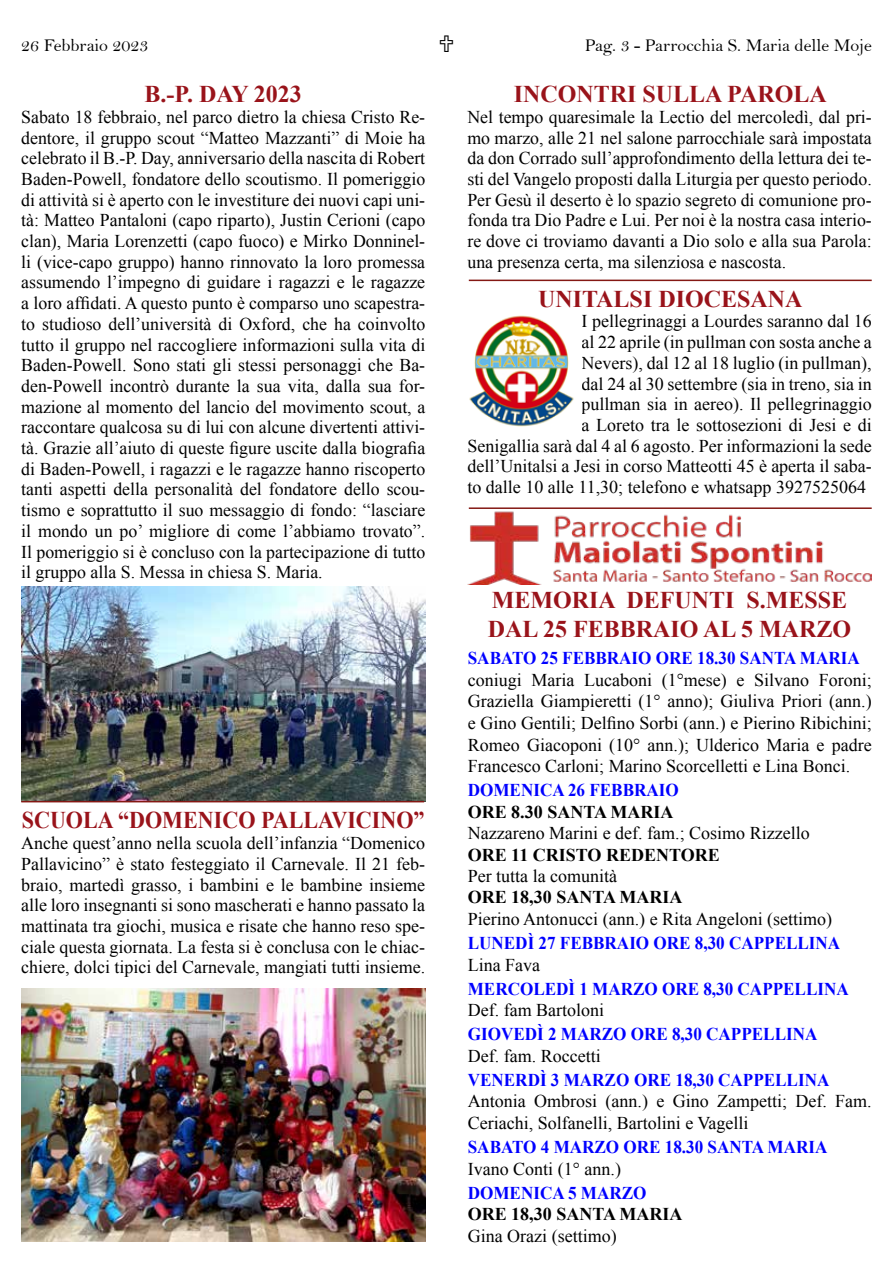
<style>
.page{position:relative;width:893px;height:1263px;background:#fff}
.page>*{position:absolute;margin:0;border:0;box-sizing:border-box;transform-origin:0 0}
.t1{font:700 24px/28.8px "Times New Roman";color:#99131a}
.t2{font:700 24px "Times New Roman";color:#99131a;scale:.92 1}
.t3{font:18px/20.7px "Times New Roman";color:#000;text-align:justify}
.t4{font:700 18px "Times New Roman";color:#00f;scale:.95 1}
.t5{font:700 18px "Times New Roman";color:#000}
.t6{font:18px "Bell";color:#000}
</style>
<div class="page">
<img style="left:21px;top:587px;width:404px;height:214px">
<img style="left:468px;top:511px;width:404px;height:73px">
<hr style="left:469px;top:507px;width:403px;height:2px;background:#841813">
<hr style="left:469px;top:280px;width:403px;height:1px;background:#841813">
<hr style="left:21px;top:801px;width:403px;height:1px;background:#841813">
<img style="left:21px;top:988px;width:404px;height:254px">
<img style="left:469px;top:315px;width:105px;height:112px">
<p class="t6" style="left:21px;top:35px;width:129px">26 Febbraio 2023</p>
<p class="t6" style="left:585px;top:35px;width:288px">Pag. 3 - Parrocchia S. Maria delle Moje</p>
<h1 class="t1" style="left:145px;top:79px;width:159px">B.-P. DAY 2023</h1>
<p class="t3" style="left:21px;top:106px;width:406px">Sabato 18 febbraio, nel parco dietro la chiesa Cristo Re&shy;dentore, il gruppo scout “Matteo Mazzanti” di Moie ha celebrato il B.-P. Day, anniversario della nascita di Robert Baden-Powell, fondatore dello scoutismo. Il pomeriggio di attività si è aperto con le investiture dei nuovi capi uni&shy;tà: Matteo Pantaloni (capo riparto), Justin Cerioni (capo clan), Maria Lorenzetti (capo fuoco) e Mirko Donninel&shy;li (vice-capo gruppo) hanno rinnovato la loro promessa assumendo l’impegno di guidare i ragazzi e le ragazze a loro affidati. A questo punto è comparso uno scapestra&shy;to studioso dell’università di Oxford, che ha coinvolto tutto il gruppo nel raccogliere informazioni sulla vita di Baden-Powell. Sono stati gli stessi personaggi che Ba&shy;den-Powell incontrò durante la sua vita, dalla sua for&shy;mazione al momento del lancio del movimento scout, a raccontare qualcosa su di lui con alcune divertenti attivi&shy;tà. Grazie all’aiuto di queste figure uscite dalla biografia di Baden-Powell, i ragazzi e le ragazze hanno riscoperto tanti aspetti della personalità del fondatore dello scou&shy;tismo e soprattutto il suo messaggio di fondo: “lasciare il mondo un po’ migliore di come l’abbiamo trovato”.<br>Il pomeriggio si è concluso con la partecipazione di tutto il gruppo alla S. Messa in chiesa S. Maria.</p>
<h1 class="t2" style="left:22px;top:804px;width:439px">SCUOLA “DOMENICO PALLAVICINO”</h1>
<p class="t3" style="left:21px;top:832px;width:405px">Anche quest’anno nella scuola dell’infanzia “Domenico Pallavicino” è stato festeggiato il Carnevale. Il 21 feb&shy;braio, martedì grasso, i bambini e le bambine insieme alle loro insegnanti si sono mascherati e hanno passato la mattinata tra giochi, musica e risate che hanno reso spe&shy;ciale questa giornata. La festa si è conclusa con le chiac&shy;chiere, dolci tipici del Carnevale, mangiati tutti insieme.</p>
<h1 class="t1" style="left:514px;top:79px;width:314px">INCONTRI SULLA PAROLA</h1>
<p class="t3" style="left:467px;top:106px;width:406px">Nel tempo quaresimale la Lectio del mercoledì, dal pri&shy;mo marzo, alle 21 nel salone parrocchiale sarà impostata da don Corrado sull’approfondimento della lettura dei te&shy;sti del Vangelo proposti dalla Liturgia per questo periodo.<br>Per Gesù il deserto è lo spazio segreto di comunione pro&shy;fonda tra Dio Padre e Lui. Per noi è la nostra casa interio&shy;re dove ci troviamo davanti a Dio solo e alla sua Parola: una presenza certa, ma silenziosa e nascosta.</p>
<h1 class="t1" style="left:538px;top:284px;width:266px">UNITALSI DIOCESANA</h1>
<p class="t3" style="left:582px;top:311px;width:292px">I pellegrinaggi a Lourdes saranno dal 16</p>
<p class="t3" style="left:582px;top:331px;width:292px">al 22 aprile (in pullman con sosta anche a</p>
<p class="t3" style="left:582px;top:352px;width:292px">Nevers), dal 12 al 18 luglio (in pullman),</p>
<p class="t3" style="left:582px;top:373px;width:292px">dal 24 al 30 settembre (sia in treno, sia in</p>
<p class="t3" style="left:582px;top:394px;width:292px">pullman sia in aereo). Il pellegrinaggio</p>
<p class="t3" style="left:582px;top:414px;width:292px">a Loreto tra le sottosezioni di Jesi e di</p>
<p class="t3" style="left:467px;top:435px;width:406px">Senigallia sarà dal 4 al 6 agosto. Per informazioni la sede</p>
<p class="t3" style="left:467px;top:456px;width:406px">dell’Unitalsi a Jesi in corso Matteotti 45 è aperta il saba-</p>
<p class="t3" style="left:467px;top:476px;width:400px">to dalle 10 alle 11,30; telefono e whatsapp 3927525064</p>
<h1 class="t1" style="left:488px;top:585px;width:365px">MEMORIA DEFUNTI S.MESSE<br>DAL 25 FEBBRAIO AL 5 MARZO</h1>
<p class="t4" style="left:468px;top:646px;width:414px">SABATO 25 FEBBRAIO ORE 18.30 SANTA MARIA</p>
<p class="t3" style="left:468px;top:669px;width:405px;line-height:21.6px">coniugi Maria Lucaboni (1°mese) e Silvano Foroni; Graziella Giampieretti (1° anno); Giuliva Priori (ann.) e Gino Gentili; Delfino Sorbi (ann.) e Pierino Ribichini; Romeo Giacoponi (10° ann.); Ulderico Maria e padre Francesco Carloni; Marino Scorcelletti e Lina Bonci.</p>
<p class="t4" style="left:468px;top:778px;width:224px">DOMENICA 26 FEBBRAIO</p>
<p class="t5" style="left:468px;top:799px;width:207px">ORE 8.30 SANTA MARIA</p>
<p class="t3" style="left:468px;top:823px;width:343px">Nazzareno Marini e def. fam.; Cosimo Rizzello</p>
<p class="t5" style="left:468px;top:842px;width:253px">ORE 11 CRISTO REDENTORE</p>
<p class="t3" style="left:468px;top:865px;width:151px">Per tutta la comunità</p>
<p class="t5" style="left:468px;top:885px;width:216px">ORE 18,30 SANTA MARIA</p>
<p class="t3" style="left:468px;top:908px;width:366px">Pierino Antonucci (ann.) e Rita Angeloni (settimo)</p>
<p class="t4" style="left:468px;top:930px;width:394px">LUNEDÌ 27 FEBBRAIO ORE 8,30 CAPPELLINA</p>
<p class="t3" style="left:468px;top:954px;width:74px">Lina Fava</p>
<p class="t4" style="left:468px;top:976px;width:403px">MERCOLEDÌ 1 MARZO ORE 8,30 CAPPELLINA</p>
<p class="t3" style="left:468px;top:999px;width:138px">Def. fam Bartoloni</p>
<p class="t4" style="left:468px;top:1022px;width:370px">GIOVEDÌ 2 MARZO ORE 8,30 CAPPELLINA</p>
<p class="t3" style="left:468px;top:1045px;width:134px">Def. fam. Roccetti</p>
<p class="t4" style="left:468px;top:1067px;width:382px">VENERDÌ 3 MARZO ORE 18,30 CAPPELLINA</p>
<p class="t3" style="left:468px;top:1090px;width:405px;line-height:21.6px">Antonia Ombrosi (ann.) e Gino Zampetti; Def. Fam.<br>Ceriachi, Solfanelli, Bartolini e Vagelli</p>
<p class="t4" style="left:468px;top:1134px;width:380px">SABATO 4 MARZO ORE 18.30 SANTA MARIA</p>
<p class="t3" style="left:468px;top:1158px;width:155px">Ivano Conti (1° ann.)</p>
<p class="t4" style="left:468px;top:1180px;width:189px">DOMENICA 5 MARZO</p>
<p class="t5" style="left:468px;top:1202px;width:216px">ORE 18,30 SANTA MARIA</p>
<p class="t3" style="left:468px;top:1225px;width:150px">Gina Orazi (settimo)</p>
</div>
